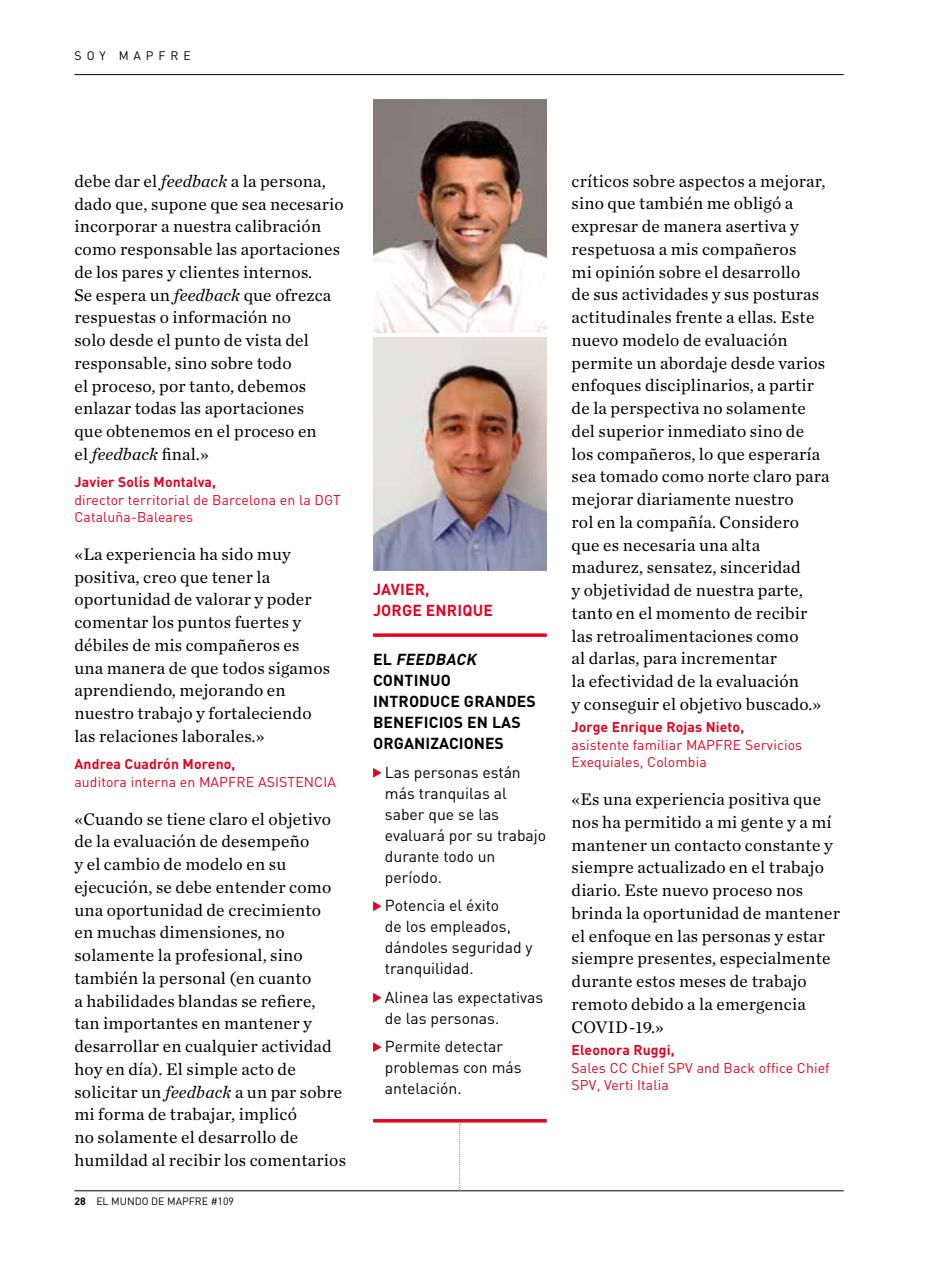
<style>
.page{position:relative;width:943px;height:1265px;background:#fff}
.page>*{position:absolute;margin:0;border:0;box-sizing:border-box;transform-origin:0 0}
.t1{font:17.5px/22.8px "Chronicle Text G1";letter-spacing:.01em;color:#000}
.t2{font:15.75px/21px "DIN";color:#000}
.t3{font:700 15.75px/21px "DIN";letter-spacing:.01em;color:#000}
.t4{font:700 15.75px/21px "DIN";letter-spacing:.01em;color:#e30520}
.t5{font:14px/17.5px "DIN";letter-spacing:.01em;color:#e30520}
.t6{font:700 14px "DIN";letter-spacing:.01em;color:#e30520}
.t7{font:12.25px "DIN";letter-spacing:.4em;color:#000}
.t8{font:10.5px "DIN";color:#000}
.s1{font-style:italic}
.s2{font-weight:700}
</style>
<div class="page">
<hr style="left:74px;top:74px;width:769px;height:1px;background:#000">
<hr style="left:74px;top:1190px;width:769px;height:1px;background:#000">
<img style="left:373px;top:337px;width:173px;height:233px">
<img style="left:373px;top:99px;width:173px;height:233px">
<svg style="left:373px;top:633px;width:173px;height:4px"></svg>
<svg style="left:373px;top:768px;width:8px;height:10px"></svg>
<svg style="left:373px;top:901px;width:8px;height:10px"></svg>
<svg style="left:373px;top:993px;width:8px;height:10px"></svg>
<svg style="left:373px;top:1042px;width:8px;height:10px"></svg>
<svg style="left:373px;top:1119px;width:173px;height:4px"></svg>
<svg style="left:459px;top:1124px;width:2px;height:67px"></svg>
<p class="t7" style="left:75px;top:48px;width:118px">SOY MAPFRE</p>
<p class="t1" style="left:74px;top:169px;width:271px">debe dar el <span class="s1">feedback</span> a la persona, dado que, supone que sea necesario incorporar a nuestra calibración como responsable las aportaciones de los pares y clientes internos.<br>Se espera un <span class="s1">feedback</span> que ofrezca respuestas o información no<br>solo desde el punto de vista del responsable, sino sobre todo<br>el proceso, por tanto, debemos enlazar todas las aportaciones<br>que obtenemos en el proceso en<br>el <span class="s1">feedback</span> final.»</p>
<p class="t6" style="left:74px;top:473px;width:143px">Javier Solís Montalva,</p>
<p class="t5" style="left:74px;top:491px;width:268px">director territorial de Barcelona en la DGT<br>Cataluña-Baleares</p>
<p class="t1" style="left:74px;top:543px;width:257px">«La experiencia ha sido muy positiva, creo que tener la oportunidad de valorar y poder comentar los puntos fuertes y débiles de mis compañeros es una manera de que todos sigamos aprendiendo, mejorando en nuestro trabajo y fortaleciendo las relaciones laborales.»</p>
<p class="t6" style="left:74px;top:755px;width:163px">Andrea Cuadrón Moreno,</p>
<p class="t5" style="left:74px;top:773px;width:263px">auditora interna en MAPFRE ASISTENCIA</p>
<p class="t1" style="left:74px;top:807px;width:273px">«Cuando se tiene claro el objetivo de la evaluación de desempeño<br>y el cambio de modelo en su ejecución, se debe entender como una oportunidad de crecimiento<br>en muchas dimensiones, no solamente la profesional, sino también la personal (en cuanto<br>a habilidades blandas se refiere,<br>tan importantes en mantener y desarrollar en cualquier actividad hoy en día). El simple acto de solicitar un <span class="s1">feedback</span> a un par sobre mi forma de trabajar, implicó<br>no solamente el desarrollo de humildad al recibir los comentarios</p>
<p class="t8" style="left:74px;top:1194px;width:161px"><span class="s2">28</span> EL MUNDO DE MAPFRE #109</p>
<p class="t4" style="left:373px;top:578px;width:121px">JAVIER,<br>JORGE ENRIQUE</p>
<p class="t3" style="left:373px;top:648px;width:164px">E L <span class="s1">FEEDBACK<br></span>CONTINUO<br>INTRODUCE GRANDES<br>BENEFICIOS EN LAS<br>ORGANIZACIONES</p>
<p class="t2" style="left:385px;top:761px;width:163px">Las personas están más tranquilas al saber que se las evaluará por su trabajo durante todo un período.</p>
<p class="t2" style="left:385px;top:895px;width:149px">Potencia el éxito<br>de los empleados, dándoles seguridad y tranquilidad.</p>
<p class="t2" style="left:385px;top:986px;width:160px">Alinea las expectativas de las personas.</p>
<p class="t2" style="left:385px;top:1036px;width:138px">Permite detectar problemas con más antelación.</p>
<p class="t1" style="left:571px;top:169px;width:259px">críticos sobre aspectos a mejorar, sino que también me obligó a expresar de manera asertiva y respetuosa a mis compañeros<br>mi opinión sobre el desarrollo<br>de sus actividades y sus posturas actitudinales frente a ellas. Este nuevo modelo de evaluación permite un abordaje desde varios enfoques disciplinarios, a partir de la perspectiva no solamente del superior inmediato sino de los compañeros, lo que esperaría sea tomado como norte claro para mejorar diariamente nuestro<br>rol en la compañía. Considero que es necesaria una alta madurez, sensatez, sinceridad<br>y objetividad de nuestra parte, tanto en el momento de recibir las retroalimentaciones como<br>al darlas, para incrementar<br>la efectividad de la evaluación<br>y conseguir el objetivo buscado.»</p>
<p class="t6" style="left:571px;top:718px;width:174px">Jorge Enrique Rojas Nieto,</p>
<p class="t5" style="left:571px;top:736px;width:232px">asistente familiar MAPFRE Servicios<br>Exequiales, Colombia</p>
<p class="t1" style="left:571px;top:788px;width:270px">«Es una experiencia positiva que nos ha permitido a mi gente y a mí mantener un contacto constante y siempre actualizado en el trabajo diario. Este nuevo proceso nos brinda la oportunidad de mantener el enfoque en las personas y estar siempre presentes, especialmente durante estos meses de trabajo remoto debido a la emergencia<br>COVID-19.»</p>
<p class="t6" style="left:571px;top:1041px;width:104px">Eleonora Ruggi,</p>
<p class="t5" style="left:571px;top:1058px;width:260px">Sales CC Chief SPV and Back office Chief<br>SPV, Verti Italia</p>
</div>
